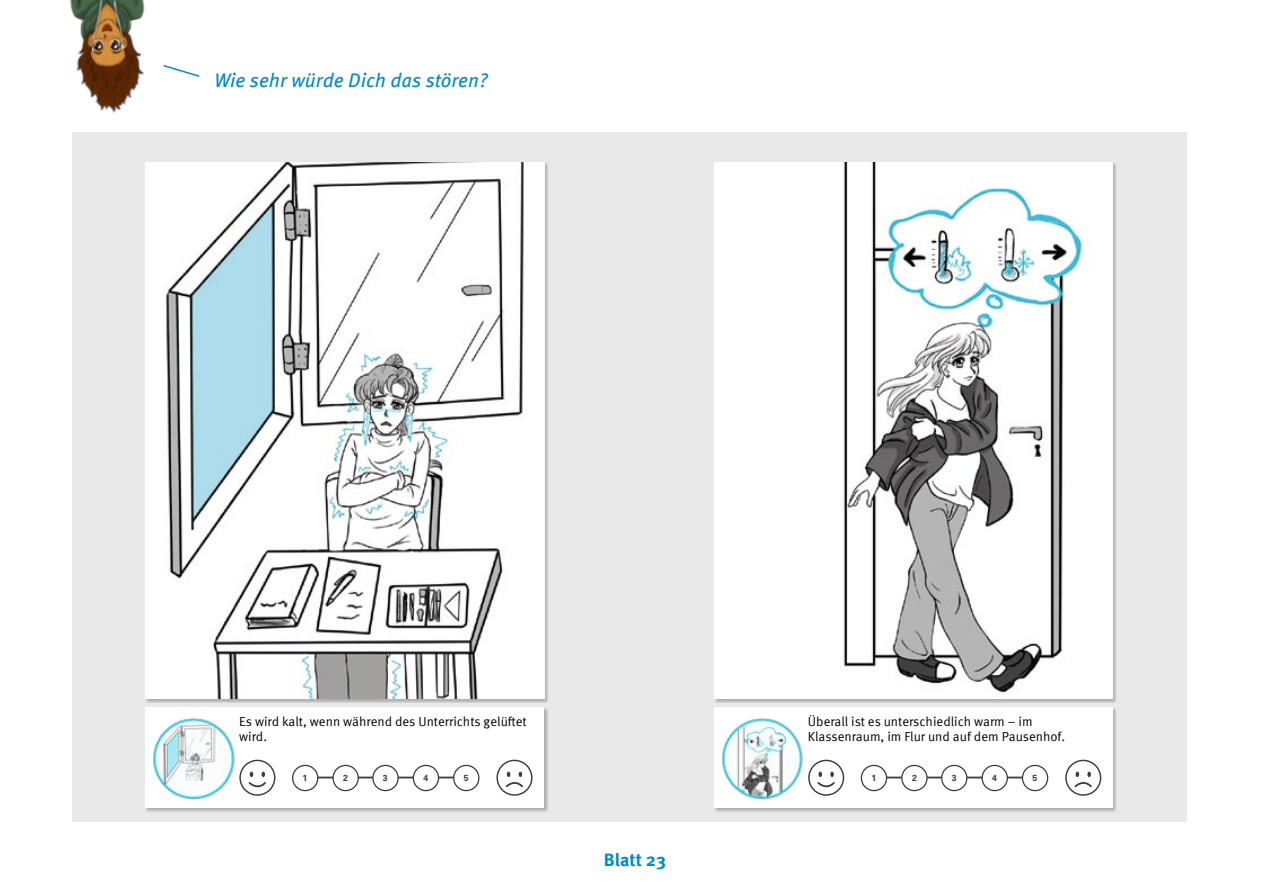
<style>
.page{position:relative;width:1263px;height:893px;background:#fff}
.page>*{position:absolute;margin:0;border:0;box-sizing:border-box;transform-origin:0 0}
.t1{font:italic 19.65px "Meta Pro";color:#008bc5}
.t2{font:700 18px "Meta Pro";color:#008bc5}
.t3{font:13.05px/14.9px "Meta Pro";color:#000}
.t4{font:700 8.7px "Univers";color:#3c3c3b}
</style>
<div class="page">
<div style="left:72px;top:132px;width:557px;height:689px;background:#e9e9e9"></div>
<div style="left:145px;top:707px;width:403px;height:105px;background:#000;opacity:.25"></div>
<div style="left:146px;top:707px;width:398px;height:101px;background:#fff"></div>
<hr style="left:306px;top:777px;width:162px;height:1px;background:#3c3c3b">
<div style="left:293px;top:765px;width:25px;height:26px;background:#fff;border-radius:50%"></div>
<div style="left:292px;top:765px;width:26px;height:26px;border:1px solid #3c3c3b;border-radius:50%"></div>
<div style="left:413px;top:765px;width:25px;height:26px;background:#fff;border-radius:50%"></div>
<div style="left:413px;top:765px;width:26px;height:26px;border:1px solid #3c3c3b;border-radius:50%"></div>
<div style="left:454px;top:765px;width:25px;height:26px;background:#fff;border-radius:50%"></div>
<div style="left:453px;top:765px;width:26px;height:26px;border:1px solid #3c3c3b;border-radius:50%"></div>
<div style="left:333px;top:765px;width:25px;height:26px;background:#fff;border-radius:50%"></div>
<div style="left:332px;top:765px;width:27px;height:26px;border:1px solid #3c3c3b;border-radius:50%"></div>
<div style="left:373px;top:765px;width:25px;height:26px;background:#fff;border-radius:50%"></div>
<div style="left:372px;top:765px;width:27px;height:26px;border:1px solid #3c3c3b;border-radius:50%"></div>
<svg style="left:239px;top:760px;width:36px;height:36px"></svg>
<svg style="left:496px;top:760px;width:36px;height:36px"></svg>
<img style="left:153px;top:718px;width:82px;height:81px">
<img style="left:146px;top:162px;width:398px;height:537px">
<svg style="left:174px;top:68px;width:26px;height:9px"></svg>
<img style="left:70px;top:0;width:104px;height:113px">
<div style="left:629px;top:132px;width:558px;height:689px;background:#e9e9e9"></div>
<div style="left:714px;top:707px;width:403px;height:105px;background:#000;opacity:.25"></div>
<div style="left:715px;top:707px;width:398px;height:101px;background:#fff"></div>
<hr style="left:875px;top:777px;width:161px;height:1px;background:#3c3c3b">
<div style="left:861px;top:765px;width:25px;height:26px;background:#fff;border-radius:50%"></div>
<div style="left:861px;top:765px;width:26px;height:26px;border:1px solid #3c3c3b;border-radius:50%"></div>
<div style="left:982px;top:765px;width:25px;height:26px;background:#fff;border-radius:50%"></div>
<div style="left:981px;top:765px;width:27px;height:26px;border:1px solid #3c3c3b;border-radius:50%"></div>
<div style="left:1022px;top:765px;width:26px;height:26px;background:#fff;border-radius:50%"></div>
<div style="left:1022px;top:765px;width:26px;height:26px;border:1px solid #3c3c3b;border-radius:50%"></div>
<div style="left:902px;top:765px;width:25px;height:26px;background:#fff;border-radius:50%"></div>
<div style="left:901px;top:765px;width:27px;height:26px;border:1px solid #3c3c3b;border-radius:50%"></div>
<div style="left:942px;top:765px;width:25px;height:26px;background:#fff;border-radius:50%"></div>
<div style="left:941px;top:765px;width:26px;height:26px;border:1px solid #3c3c3b;border-radius:50%"></div>
<svg style="left:808px;top:760px;width:36px;height:36px"></svg>
<svg style="left:1065px;top:760px;width:36px;height:36px"></svg>
<img style="left:722px;top:718px;width:81px;height:81px">
<img style="left:715px;top:162px;width:398px;height:537px">
<h1 class="t1" style="left:214px;top:65px;width:275px">Wie sehr würde Dich das stören?</h1>
<p class="t3" style="left:239px;top:714px;width:289px">Es wird kalt, wenn während des Unterrichts gelüftet wird.</p>
<p class="t4" style="left:303px;top:773px;width:6px">1</p>
<p class="t4" style="left:343px;top:773px;width:6px">2</p>
<p class="t4" style="left:383px;top:773px;width:6px">3</p>
<p class="t4" style="left:423px;top:773px;width:6px">4</p>
<p class="t4" style="left:464px;top:773px;width:6px">5</p>
<h2 class="t2" style="left:604px;top:846px;width:64px">Blatt 23</h2>
<p class="t3" style="left:808px;top:714px;width:259px">Überall ist es unterschiedlich warm – im<br>Klassenraum, im Flur und auf dem Pausenhof.</p>
<p class="t4" style="left:871px;top:773px;width:6px">1</p>
<p class="t4" style="left:912px;top:773px;width:6px">2</p>
<p class="t4" style="left:952px;top:773px;width:6px">3</p>
<p class="t4" style="left:992px;top:773px;width:6px">4</p>
<p class="t4" style="left:1032px;top:773px;width:6px">5</p>
</div>
